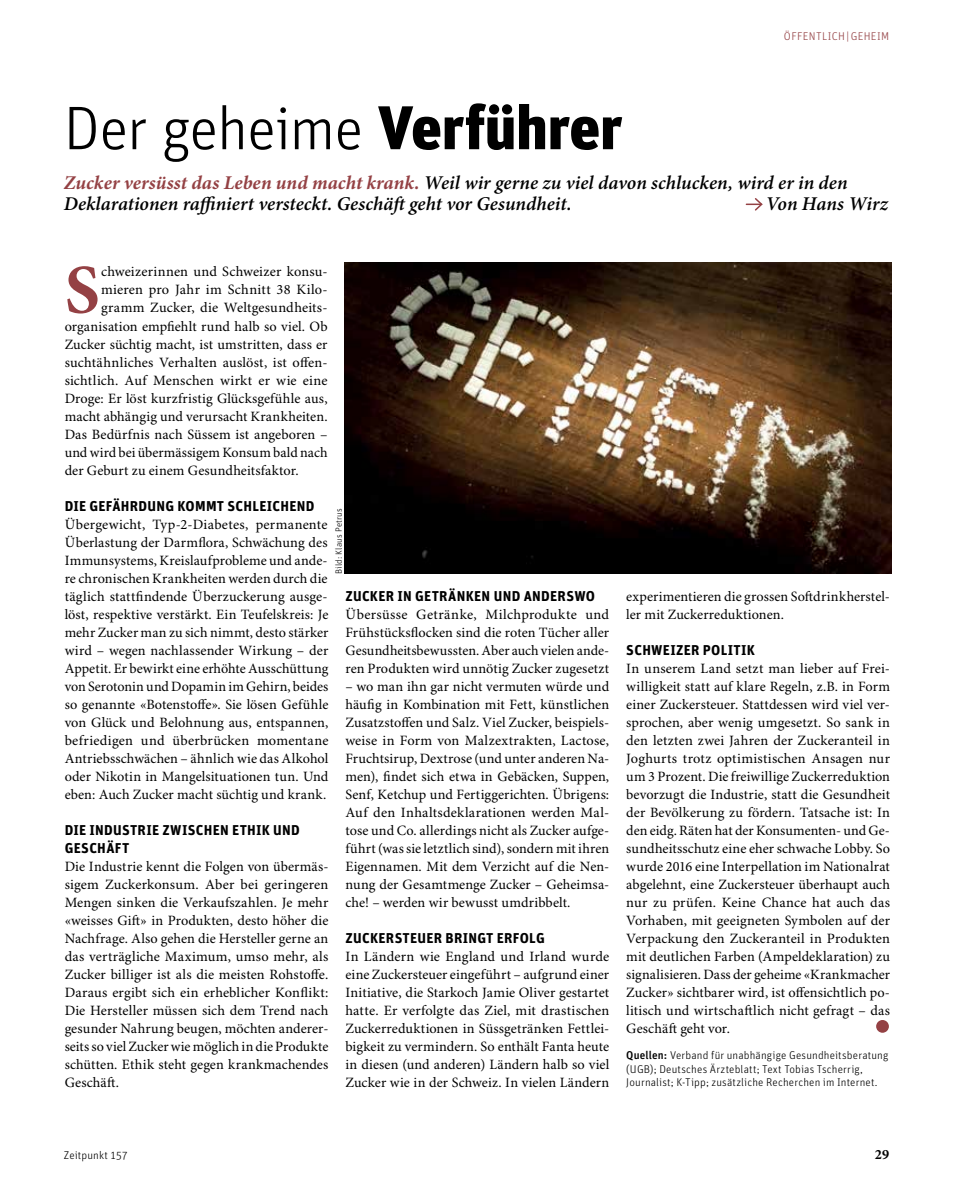
<style>
.page{position:relative;width:953px;height:1191px;background:#fff}
.page>*{position:absolute;margin:0;border:0;box-sizing:border-box;transform-origin:0 0}
.t1{font:700 69.6px "Minion Pro";color:#944144}
.t2{font:300 61.5px "Unit OT";letter-spacing:-.02em;color:#000}
.t3{font:italic 600 19.5px/21px "Minion Pro";color:#000}
.t4{font:14.25px/18px "Minion Pro";letter-spacing:.005em;color:#000;text-align:justify}
.t5{font:700 14.25px/18px "Unit OT";letter-spacing:.02em;color:#000}
.t6{font:700 14.25px "Minion Pro";color:#000}
.t7{font:300 11.25px/13.5px "Unit OT";letter-spacing:.015em;color:#000}
.t8{font:300 11.25px "Unit OT";letter-spacing:.03em;color:#944144}
.t9{font:300 9px "Unit OT";letter-spacing:.025em;color:#000}
.s1{font-weight:900}
.s2{font-weight:700;color:#944144}
.s3{font-weight:500}
</style>
<div class="page">
<svg style="left:746px;top:198px;width:17px;height:13px"></svg>
<div style="left:876px;top:1020px;width:12px;height:12px;background:#944144;border-radius:50%"></div>
<img style="left:344px;top:263px;width:547px;height:310px">
<p class="t8" style="left:784px;top:29px;width:107px">ÖFFENTLICH|GEHEIM</p>
<h2 class="t2" style="left:64px;top:92px;width:560px">Der geheime <span class="s1">Verführer</span></h2>
<h3 class="t3" style="left:64px;top:173px;width:785px"><span class="s2">Zucker versüsst das Leben und macht krank.</span> Weil wir gerne zu viel davon schlucken, wird er in den<br>Deklarationen raffiniert versteckt. Geschäft geht vor Gesundheit.</h3>
<h3 class="t3" style="left:765px;top:194px;width:123px">Von Hans Wirz</h3>
<h1 class="t1" style="left:65px;top:249px;width:37px">S</h1>
<p class="t4" style="left:101px;top:263px;width:228px">chweizerinnen und Schweizer konsu-</p>
<p class="t4" style="left:101px;top:281px;width:228px">mieren pro Jahr im Schnitt 38 Kilo-</p>
<p class="t4" style="left:101px;top:299px;width:228px">gramm Zucker, die Weltgesundheits-</p>
<p class="t4" style="left:65px;top:317px;width:264px">organisation empfiehlt rund halb so viel. Ob</p>
<p class="t4" style="left:65px;top:335px;width:264px">Zucker süchtig macht, ist umstritten, dass er</p>
<p class="t4" style="left:65px;top:353px;width:264px">suchtähnliches Verhalten auslöst, ist offen-</p>
<p class="t4" style="left:65px;top:371px;width:264px">sichtlich. Auf Menschen wirkt er wie eine</p>
<p class="t4" style="left:65px;top:389px;width:264px">Droge: Er löst kurzfristig Glücksgefühle aus,</p>
<p class="t4" style="left:65px;top:407px;width:264px">macht abhängig und verursacht Krankheiten.</p>
<p class="t4" style="left:65px;top:425px;width:264px">Das Bedürfnis nach Süssem ist angeboren –</p>
<p class="t4" style="left:65px;top:443px;width:264px">und wird bei übermässigem Konsum bald nach</p>
<p class="t4" style="left:65px;top:461px;width:236px">der Geburt zu einem Gesundheitsfaktor.</p>
<p class="t5" style="left:65px;top:496px;width:251px">DIE GEFÄHRDUNG KOMMT SCHLEICHEND</p>
<p class="t4" style="left:65px;top:515px;width:265px">Übergewicht, Typ-2-Diabetes, permanente Überlastung der Darmflora, Schwächung des Immunsystems, Kreislaufprobleme und ande&shy;re chronischen Krankheiten werden durch die täglich stattfindende Überzuckerung ausge&shy;löst, respektive verstärkt. Ein Teufelskreis: Je mehr Zucker man zu sich nimmt, desto stärker wird – wegen nachlassender Wirkung – der Appetit. Er bewirkt eine erhöhte Ausschüttung von Serotonin und Dopamin im Gehirn, beides so genannte «Botenstoffe». Sie lösen Gefühle von Glück und Belohnung aus, entspannen, befriedigen und überbrücken momentane Antriebsschwächen – ähnlich wie das Alkohol oder Nikotin in Mangelsituationen tun. Und eben: Auch Zucker macht süchtig und krank.</p>
<p class="t5" style="left:65px;top:820px;width:237px">DIE INDUSTRIE ZWISCHEN ETHIK UND<br>GESCHÄFT</p>
<p class="t4" style="left:65px;top:857px;width:265px">Die Industrie kennt die Folgen von übermäs&shy;sigem Zuckerkonsum. Aber bei geringeren Mengen sinken die Verkaufszahlen. Je mehr «weisses Gift» in Produkten, desto höher die Nachfrage. Also gehen die Hersteller gerne an das verträgliche Maximum, umso mehr, als Zucker billiger ist als die meisten Rohstoffe.<br>Daraus ergibt sich ein erheblicher Konflikt:<br>Die Hersteller müssen sich dem Trend nach gesunder Nahrung beugen, möchten anderer&shy;seits so viel Zucker wie möglich in die Produkte schütten. Ethik steht gegen krankmachendes Geschäft.</p>
<p class="t9" style="left:333px;top:574px;width:68px;rotate:-90deg">Bild: Klaus Petrus</p>
<p class="t5" style="left:345px;top:586px;width:251px">ZUCKER IN GETRÄNKEN UND ANDERSWO</p>
<p class="t4" style="left:345px;top:605px;width:265px">Übersüsse Getränke, Milchprodukte und Frühstücksflocken sind die roten Tücher aller Gesundheitsbewussten. Aber auch vielen ande&shy;ren Produkten wird unnötig Zucker zugesetzt</p>
<p class="t4" style="left:345px;top:677px;width:265px">– wo man ihn gar nicht vermuten würde und häufig in Kombination mit Fett, künstlichen Zusatzstoffen und Salz. Viel Zucker, beispiels&shy;weise in Form von Malzextrakten, Lactose, Fruchtsirup, Dextrose (und unter anderen Na&shy;men), findet sich etwa in Gebäcken, Suppen, Senf, Ketchup und Fertiggerichten. Übrigens:<br>Auf den Inhaltsdeklarationen werden Mal&shy;tose und Co. allerdings nicht als Zucker aufge&shy;führt (was sie letztlich sind), sondern mit ihren Eigennamen. Mit dem Verzicht auf die Nen&shy;nung der Gesamtmenge Zucker – Geheimsa&shy;che! – werden wir bewusst umdribbelt.</p>
<p class="t5" style="left:345px;top:928px;width:201px">ZUCKERSTEUER BRINGT ERFOLG</p>
<p class="t4" style="left:345px;top:947px;width:265px">In Ländern wie England und Irland wurde eine Zuckersteuer eingeführt – aufgrund einer Initiative, die Starkoch Jamie Oliver gestartet hatte. Er verfolgte das Ziel, mit drastischen Zuckerreduktionen in Süssgetränken Fettlei&shy;bigkeit zu vermindern. So enthält Fanta heute in diesen (und anderen) Ländern halb so viel Zucker wie in der Schweiz. In vielen Ländern</p>
<p class="t4" style="left:626px;top:587px;width:265px">experimentieren die grossen Softdrinkherstel&shy;ler mit Zuckerreduktionen.</p>
<p class="t5" style="left:626px;top:640px;width:130px">SCHWEIZER POLITIK</p>
<p class="t4" style="left:626px;top:659px;width:265px">In unserem Land setzt man lieber auf Frei&shy;willigkeit statt auf klare Regeln, z.B. in Form einer Zuckersteuer. Stattdessen wird viel ver&shy;sprochen, aber wenig umgesetzt. So sank in den letzten zwei Jahren der Zuckeranteil in Joghurts trotz optimistischen Ansagen nur um 3 Prozent. Die freiwillige Zuckerreduktion bevorzugt die Industrie, statt die Gesundheit der Bevölkerung zu fördern. Tatsache ist: In den eidg. Räten hat der Konsumenten- und Ge&shy;sundheitsschutz eine eher schwache Lobby. So wurde 2016 eine Interpellation im Nationalrat abgelehnt, eine Zuckersteuer überhaupt auch nur zu prüfen. Keine Chance hat auch das Vorhaben, mit geeigneten Symbolen auf der Verpackung den Zuckeranteil in Produkten mit deutlichen Farben (Ampeldeklaration) zu signalisieren. Dass der geheime «Krankmacher Zucker» sichtbarer wird, ist offensichtlich po&shy;litisch und wirtschaftlich nicht gefragt – das Geschäft geht vor.</p>
<p class="t7" style="left:626px;top:1048px;width:263px"><span class="s3">Quellen:</span> Verband für unabhängige Gesundheitsberatung (UGB); Deutsches Ärzteblatt; Text Tobias Tscherrig,<br>Journalist; K-Tipp; zusätzliche Recherchen im Internet.</p>
<p class="t7" style="left:64px;top:1148px;width:65px">Zeitpunkt 157</p>
<p class="t6" style="left:874px;top:1145px;width:16px">29</p>
</div>
